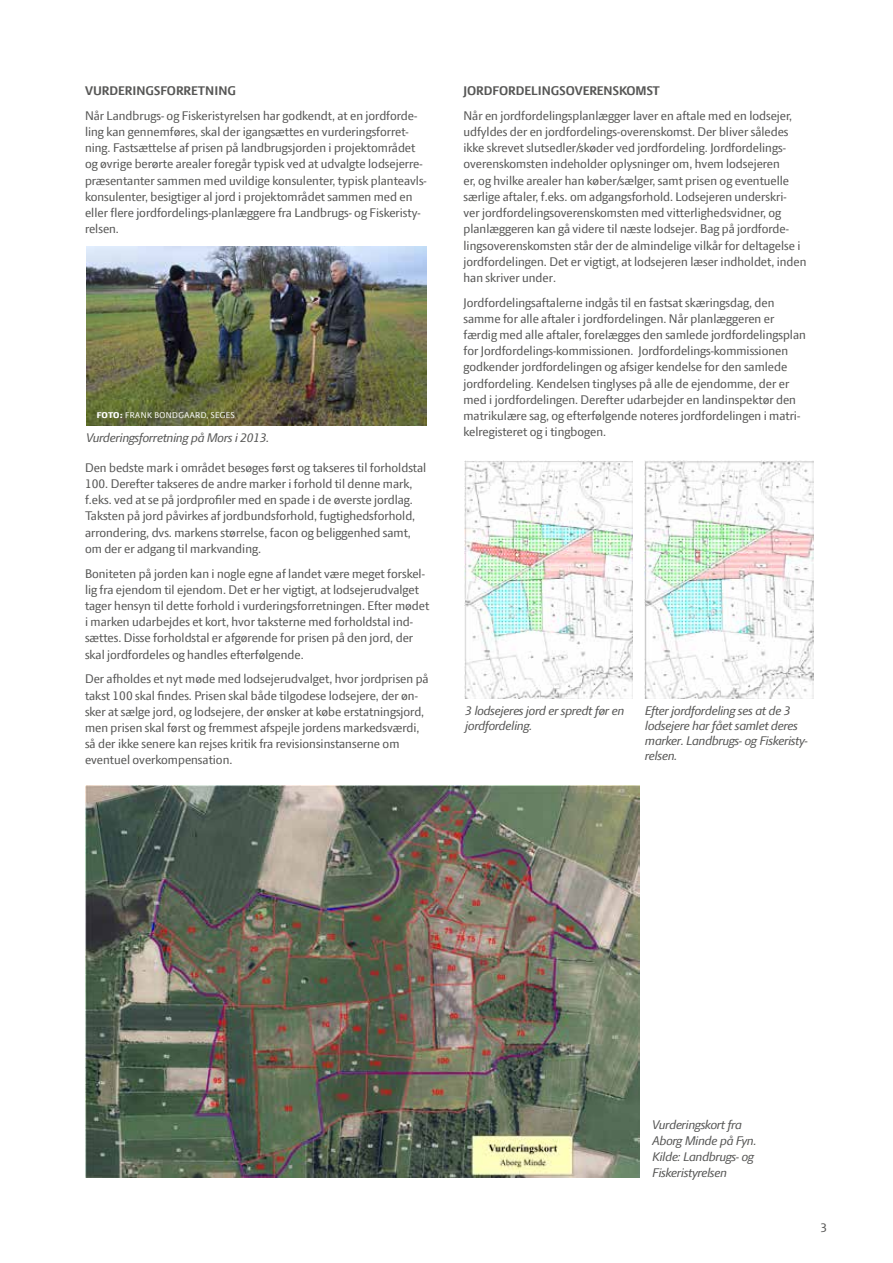
<style>
.page{position:relative;width:893px;height:1263px;background:#fff}
.page>*{position:absolute;margin:0;border:0;box-sizing:border-box;transform-origin:0 0}
.t1{font:13.5px/16.2px "LF Press Sans";color:#575756}
.t2{font:italic 13.5px/15px "LF Press Sans";letter-spacing:-.02em;color:#575756}
.t3{font:700 13.5px "LF Press Sans";color:#575756}
.t4{font:9px "LF Press Sans";letter-spacing:.05em;color:#fff}
.s1{font-weight:800}
</style>
<div class="page">
<img style="left:464px;top:460px;width:169px;height:239px">
<img style="left:644px;top:460px;width:169px;height:239px">
<img style="left:86px;top:247px;width:340px;height:178px">
<img style="left:85px;top:785px;width:555px;height:393px">
<p class="t3" style="left:85px;top:83px;width:152px">VURDERINGSFORRETNING</p>
<p class="t1" style="left:85px;top:107px;width:343px">Når Landbrugs- og Fiskeristyrelsen har godkendt, at en jordforde&shy;ling kan gennemføres, skal der igangsættes en vurderingsforret&shy;ning. Fastsættelse af prisen på landbrugsjorden i projektområdet og øvrige berørte arealer foregår typisk ved at udvalgte lodsejerre&shy;præsentanter sammen med uvildige konsulenter, typisk planteavls&shy;konsulenter, besigtiger al jord i projektområdet sammen med en eller flere jordfordelings-planlæggere fra Landbrugs- og Fiskeristy&shy;relsen.</p>
<p class="t4" style="left:97px;top:410px;width:139px"><span class="s1">FOTO:</span> FRANK BONDGAARD, SEGES</p>
<p class="t2" style="left:86px;top:430px;width:185px">Vurderingsforretning på Mors i 2013.</p>
<p class="t1" style="left:85px;top:459px;width:343px">Den bedste mark i området besøges først og takseres til forholdstal 100. Derefter takseres de andre marker i forhold til denne mark, f.eks. ved at se på jordprofiler med en spade i de øverste jordlag.<br>Taksten på jord påvirkes af jordbundsforhold, fugtighedsforhold, arrondering, dvs. markens størrelse, facon og beliggenhed samt, om der er adgang til markvanding.</p>
<p class="t1" style="left:85px;top:565px;width:346px">Boniteten på jorden kan i nogle egne af landet være meget forskel&shy;lig fra ejendom til ejendom. Det er her vigtigt, at lodsejerudvalget tager hensyn til dette forhold i vurderingsforretningen. Efter mødet i marken udarbejdes et kort, hvor taksterne med forholdstal ind&shy;sættes. Disse forholdstal er afgørende for prisen på den jord, der skal jordfordeles og handles efterfølgende.</p>
<p class="t1" style="left:85px;top:671px;width:345px">Der afholdes et nyt møde med lodsejerudvalget, hvor jordprisen på takst 100 skal findes. Prisen skal både tilgodese lodsejere, der øn&shy;sker at sælge jord, og lodsejere, der ønsker at købe erstatningsjord, men prisen skal først og fremmest afspejle jordens markedsværdi, så der ikke senere kan rejses kritik fra revisionsinstanserne om eventuel overkompensation.</p>
<p class="t3" style="left:463px;top:83px;width:198px">JORDFORDELINGSOVERENSKOMST</p>
<p class="t1" style="left:463px;top:107px;width:345px">Når en jordfordelingsplanlægger laver en aftale med en lodsejer, udfyldes der en jordfordelings-overenskomst. Der bliver således ikke skrevet slutsedler/skøder ved jordfordeling. Jordfordelings&shy;overenskomsten indeholder oplysninger om, hvem lodsejeren<br>er, og hvilke arealer han køber/sælger, samt prisen og eventuelle særlige aftaler, f.eks. om adgangsforhold. Lodsejeren underskri-<br>ver jordfordelingsoverenskomsten med vitterlighedsvidner, og planlæggeren kan gå videre til næste lodsejer. Bag på jordforde&shy;lingsoverenskomsten står der de almindelige vilkår for deltagelse i jordfordelingen. Det er vigtigt, at lodsejeren læser indholdet, inden han skriver under.</p>
<p class="t1" style="left:463px;top:294px;width:344px">Jordfordelingsaftalerne indgås til en fastsat skæringsdag, den samme for alle aftaler i jordfordelingen. Når planlæggeren er færdig med alle aftaler, forelægges den samlede jordfordelingsplan for Jordfordelings-kommissionen. Jordfordelings-kommissionen godkender jordfordelingen og afsiger kendelse for den samlede jordfordeling. Kendelsen tinglyses på alle de ejendomme, der er med i jordfordelingen. Derefter udarbejder en landinspektør den matrikulære sag, og efterfølgende noteres jordfordelingen i matri&shy;kelregisteret og i tingbogen.</p>
<p class="t2" style="left:465px;top:703px;width:161px">3 lodsejeres jord er spredt før en jordfordeling.</p>
<p class="t2" style="left:645px;top:703px;width:164px">Efter jordfordeling ses at de 3 lodsejere har fået samlet deres marker. Landbrugs- og Fiskeristy&shy;relsen.</p>
<p class="t2" style="left:652px;top:1116px;width:106px;line-height:16.2px">Vurderingskort fra<br>Aborg Minde på Fyn.<br>Kilde: Landbrugs- og<br>Fiskeristyrelsen</p>
<p class="t1" style="left:820px;top:1219px;width:8px">3</p>
</div>
